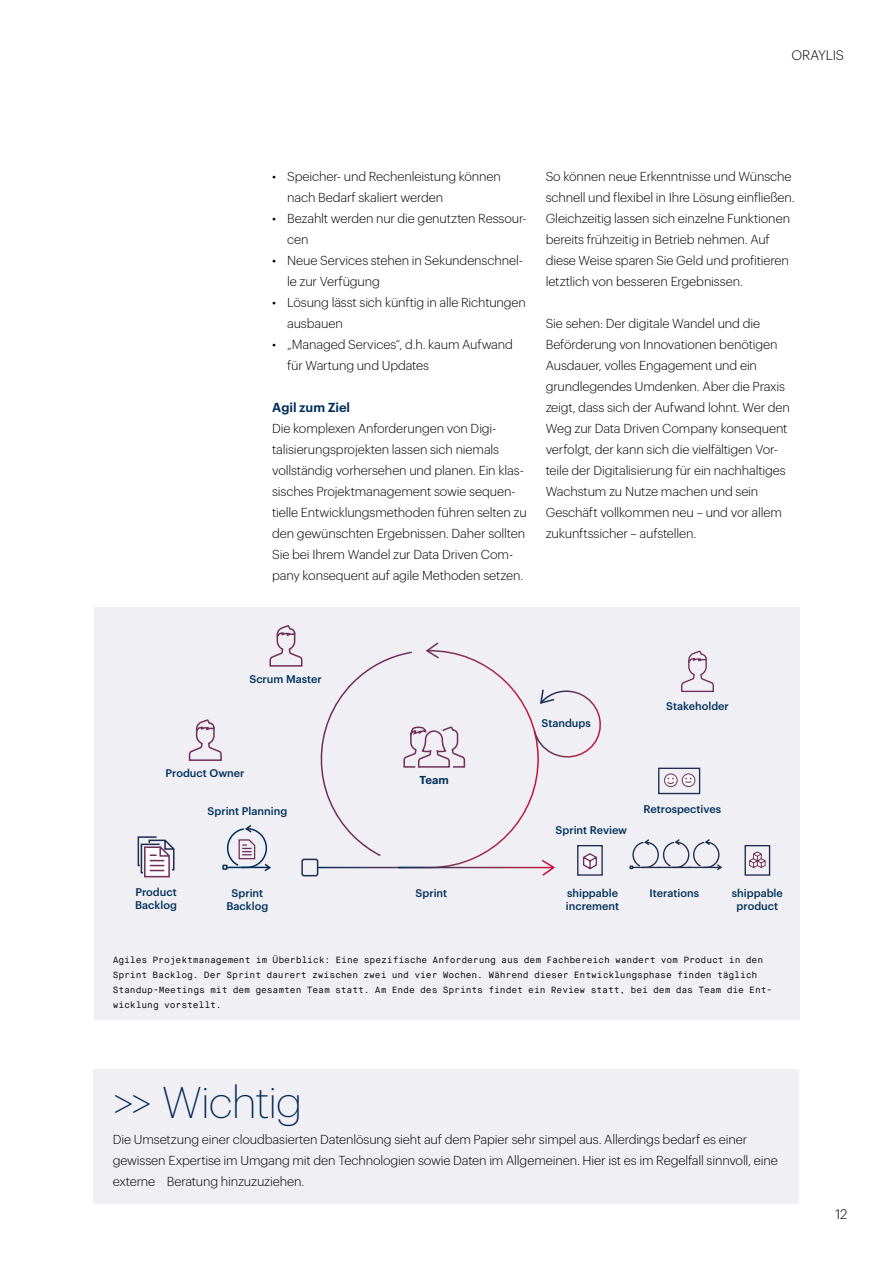
<style>
.page{position:relative;width:893px;height:1263px;background:#fff}
.page>*{position:absolute;margin:0;border:0;box-sizing:border-box;transform-origin:0 0}
.t1{font:200 43.5px "Graphik";letter-spacing:-.02em;color:#002855}
.t2{font:300 13.5px "Graphik";letter-spacing:-.01em;color:#000}
.t3{font:300 12.75px/21px "Graphik";letter-spacing:-.01em;color:#000}
.t4{font:600 12.75px "Graphik";color:#002e5a}
.t5{font:600 11.25px "Graphik";color:#002e5a}
.t6{font:500 10.95px/13px "Graphik";color:#002e5a}
.t7{font:9px/15px "Maison Neue Mono";letter-spacing:-.01em;color:#000}
</style>
<div class="page">
<div style="left:94px;top:1069px;width:705px;height:134px;background:#efeff4"></div>
<div style="left:94px;top:608px;width:706px;height:412px;background:#efeff4"></div>
<svg style="left:137px;top:836px;width:38px;height:42px"></svg>
<svg style="left:629px;top:839px;width:93px;height:32px"></svg>
<div style="left:658px;top:768px;width:42px;height:26px;border:1px solid #1d2c4f"></div>
<svg style="left:664px;top:774px;width:13px;height:12px"></svg>
<div style="left:664px;top:774px;width:13px;height:13px;border:1px solid #702e5a;border-radius:50%"></div>
<svg style="left:667px;top:778px;width:7px;height:6px"></svg>
<svg style="left:682px;top:774px;width:13px;height:12px"></svg>
<div style="left:682px;top:774px;width:13px;height:13px;border:1px solid #702e5a;border-radius:50%"></div>
<svg style="left:685px;top:778px;width:7px;height:5px"></svg>
<svg style="left:681px;top:651px;width:33px;height:42px"></svg>
<svg style="left:577px;top:845px;width:26px;height:31px"></svg>
<svg style="left:744px;top:845px;width:27px;height:31px"></svg>
<svg style="left:540px;top:859px;width:15px;height:17px"></svg>
<div style="left:301px;top:859px;width:17px;height:17px;border:2px solid #1d2c4f;border-radius:2px"></div>
<svg style="left:466px;top:656px;width:74px;height:213px"></svg>
<svg style="left:188px;top:626px;width:278px;height:247px"></svg>
<hr style="left:398px;top:867px;width:155px;height:1px;background:#fff">
<svg style="left:533px;top:686px;width:68px;height:77px"></svg>
<p class="t2" style="left:791px;top:45px;width:54px">ORAYLIS</p>
<p class="t3" style="left:287px;top:165px;width:215px;text-indent:-15px">• Speicher- und Rechenleistung können nach Bedarf skaliert werden</p>
<p class="t3" style="left:287px;top:207px;width:241px;text-indent:-15px">• Bezahlt werden nur die genutzten Ressour&shy;cen</p>
<p class="t3" style="left:287px;top:249px;width:237px;text-indent:-15px">• Neue Services stehen in Sekundenschnel&shy;le zur Verfügung</p>
<p class="t3" style="left:287px;top:291px;width:240px;text-indent:-15px">• Lösung lässt sich künftig in alle Richtungen ausbauen</p>
<p class="t3" style="left:287px;top:333px;width:227px;text-indent:-15px">• „Managed Services“, d.h. kaum Aufwand für Wartung und Updates</p>
<p class="t4" style="left:272px;top:398px;width:80px">Agil zum Ziel</p>
<p class="t3" style="left:272px;top:417px;width:256px">Die komplexen Anforderungen von Digi&shy;talisierungsprojekten lassen sich niemals vollständig vorhersehen und planen. Ein klas&shy;sisches Projektmanagement sowie sequen&shy;tielle Entwicklungsmethoden führen selten zu den gewünschten Ergebnissen. Daher sollten Sie bei Ihrem Wandel zur Data Driven Com&shy;pany konsequent auf agile Methoden setzen.</p>
<p class="t3" style="left:546px;top:165px;width:251px">So können neue Erkenntnisse und Wünsche schnell und flexibel in Ihre Lösung einfließen.<br>Gleichzeitig lassen sich einzelne Funktionen bereits frühzeitig in Betrieb nehmen. Auf diese Weise sparen Sie Geld und profitieren letztlich von besseren Ergebnissen.</p>
<p class="t3" style="left:546px;top:312px;width:246px">Sie sehen: Der digitale Wandel und die Beförderung von Innovationen benötigen Ausdauer, volles Engagement und ein grundlegendes Umdenken. Aber die Praxis zeigt, dass sich der Aufwand lohnt. Wer den Weg zur Data Driven Company konsequent verfolgt, der kann sich die vielfältigen Vor&shy;teile der Digitalisierung für ein nachhaltiges Wachstum zu Nutze machen und sein Geschäft vollkommen neu – und vor allem zukunftssicher – aufstellen.</p>
<p class="t6" style="left:249px;top:671px;width:74px">Scrum Master</p>
<p class="t6" style="left:166px;top:766px;width:80px">Product Owner</p>
<p class="t6" style="left:208px;top:804px;width:81px">Sprint Planning</p>
<p class="t5" style="left:420px;top:772px;width:31px">Team</p>
<p class="t6" style="left:541px;top:716px;width:51px">Standups</p>
<p class="t6" style="left:666px;top:699px;width:64px">Stakeholder</p>
<p class="t6" style="left:555px;top:822px;width:73px">Sprint Review</p>
<p class="t6" style="left:643px;top:801px;width:79px">Retrospectives</p>
<p class="t6" style="left:135px;top:885px;width:43px">Product<br>Backlog</p>
<p class="t6" style="left:566px;top:885px;width:55px">shippable increment</p>
<p class="t6" style="left:227px;top:885px;width:43px;text-align:center">Sprint<br>Backlog</p>
<p class="t6" style="left:415px;top:885px;width:33px">Sprint</p>
<p class="t6" style="left:649px;top:885px;width:51px">Iterations</p>
<p class="t6" style="left:732px;top:885px;width:52px;text-align:center">shippable product</p>
<p class="t7" style="left:113px;top:952px;width:661px">Agiles Projektmanagement im Überblick: Eine spezifische Anforderung aus dem Fachbereich wandert vom Product in den Sprint Backlog. Der Sprint daurert zwischen zwei und vier Wochen. Während dieser Entwicklungsphase finden täglich Standup-Meetings mit dem gesamten Team statt. Am Ende des Sprints findet ein Review statt, bei dem das Team die Ent&shy;wicklung vorstellt.</p>
<h1 class="t1" style="left:113px;top:1071px;width:191px">&gt;&gt; Wichtig</h1>
<p class="t3" style="left:113px;top:1128px;width:667px">Die Umsetzung einer cloudbasierten Datenlösung sieht auf dem Papier sehr simpel aus. Allerdings bedarf es einer gewissen Expertise im Umgang mit den Technologien sowie Daten im Allgemeinen. Hier ist es im Regelfall sinnvoll, eine externe Beratung hinzuzuziehen.</p>
<p class="t2" style="left:836px;top:1204px;width:13px">12</p>
</div>
